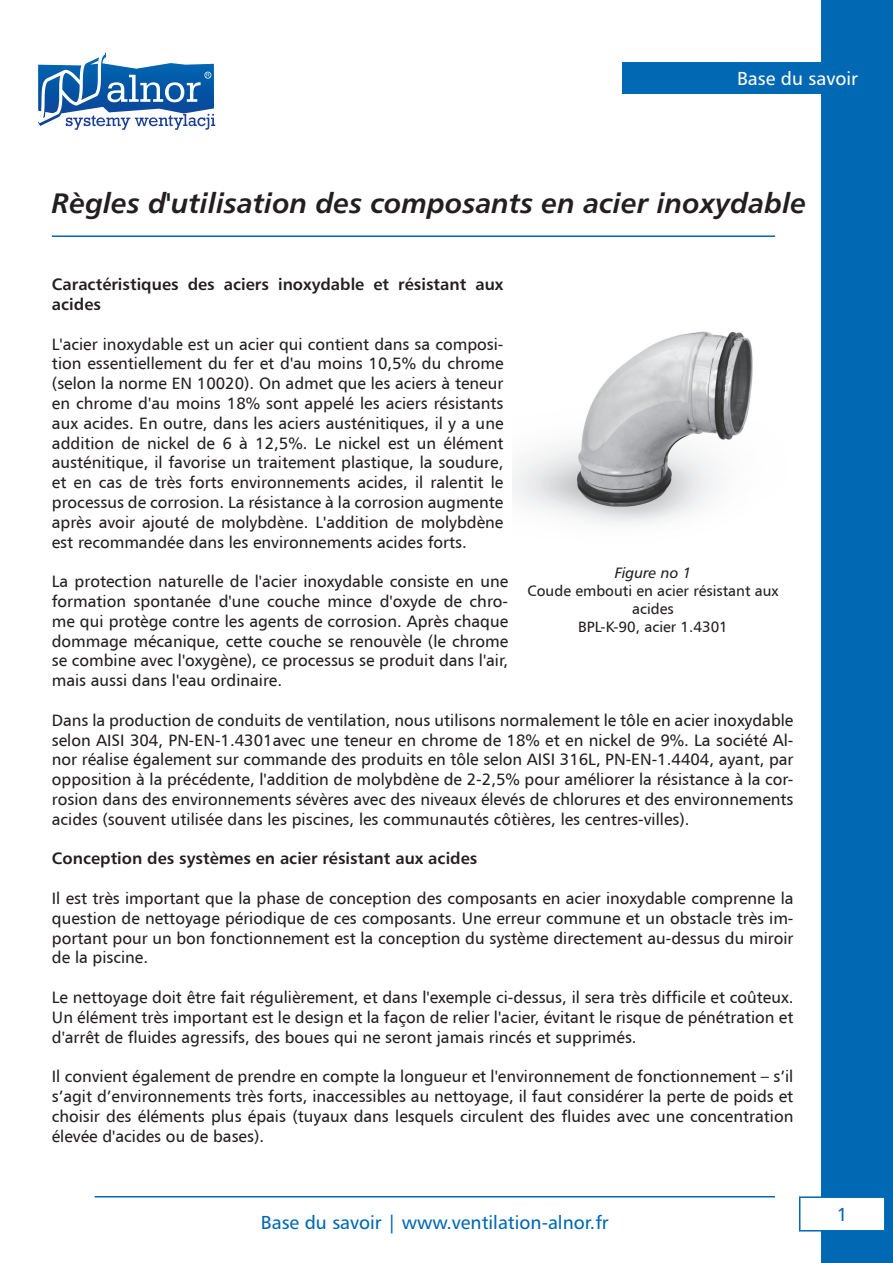
<style>
.page{position:relative;width:893px;height:1263px;background:#fff}
.page>*{position:absolute;margin:0;border:0;box-sizing:border-box;transform-origin:0 0}
.t1{font:italic 700 27px "Humnst 777 PL";color:#231f20}
.t2{font:18px "Humnst 777 PL";color:#0168b3}
.t3{font:18px "Humnst 777 PL";color:#fff}
.t4{font:16.5px/19.8px "Humanist 777 TL Roman B";color:#231f20;text-align:justify}
.t5{font:700 16.5px/19.8px "Humanist 777 TL";color:#231f20}
.t6{font:15px/18px "Humanist 777 TL Roman B";color:#231f20;text-align:center}
.t7{font:italic 15px "Humanist 777 TL";color:#231f20}
</style>
<div class="page">
<div style="left:822px;top:0;width:71px;height:1263px;background:#0168b3"></div>
<div style="left:622px;top:62px;width:236px;height:32px;background:#0168b3"></div>
<hr style="left:95px;top:1196px;width:680px;height:1px;background:#0168b3">
<div style="left:800px;top:1197px;width:85px;height:34px;background:#fff"></div>
<div style="left:799px;top:1196px;width:86px;height:35px;border:2px solid #0168b3"></div>
<svg style="left:38px;top:52px;width:177px;height:78px"></svg>
<hr style="left:52px;top:235px;width:723px;height:2px;background:#0168b3">
<img style="left:513px;top:331px;width:240px;height:193px">
<p class="t3" style="left:737px;top:67px;width:122px">Base du savoir</p>
<h1 class="t1" style="left:52px;top:185px;width:756px">Règles d'utilisation des composants en acier inoxydable</h1>
<p class="t5" style="left:52px;top:274px;width:453px">Caractéristiques des aciers inoxydable et résistant aux acides</p>
<p class="t4" style="left:52px;top:333px;width:453px">L'acier inoxydable est un acier qui contient dans sa composi&shy;tion essentiellement du fer et d'au moins 10,5% du chrome (selon la norme EN 10020). On admet que les aciers à teneur en chrome d'au moins 18% sont appelé les aciers résistants aux acides. En outre, dans les aciers austénitiques, il y a une addition de nickel de 6 à 12,5%. Le nickel est un élément austénitique, il favorise un traitement plastique, la soudure, et en cas de très forts environnements acides, il ralentit le processus de corrosion. La résistance à la corrosion augmente après avoir ajouté de molybdène. L'addition de molybdène est recommandée dans les environnements acides forts. </p>
<p class="t4" style="left:52px;top:571px;width:458px">La protection naturelle de l'acier inoxydable consiste en une formation spontanée d'une couche mince d'oxyde de chro&shy;me qui protège contre les agents de corrosion. Après chaque dommage mécanique, cette couche se renouvèle (le chrome se combine avec l'oxygène), ce processus se produit dans l'air, mais aussi dans l'eau ordinaire. </p>
<p class="t4" style="left:52px;top:710px;width:743px">Dans la production de conduits de ventilation, nous utilisons normalement le tôle en acier inoxydable selon AISI 304, PN-EN-1.4301avec une teneur en chrome de 18% et en nickel de 9%. La société Al&shy;nor réalise également sur commande des produits en tôle selon AISI 316L, PN-EN-1.4404, ayant, par opposition à la précédente, l'addition de molybdène de 2-2,5% pour améliorer la résistance à la cor&shy;rosion dans des environnements sévères avec des niveaux élevés de chlorures et des environnements acides (souvent utilisée dans les piscines, les communautés côtières, les centres-villes). </p>
<p class="t5" style="left:52px;top:848px;width:427px">Conception des systèmes en acier résistant aux acides</p>
<p class="t4" style="left:52px;top:888px;width:743px">Il est très important que la phase de conception des composants en acier inoxydable comprenne la question de nettoyage périodique de ces composants. Une erreur commune et un obstacle très im&shy;portant pour un bon fonctionnement est la conception du système directement au-dessus du miroir de la piscine.</p>
<p class="t4" style="left:52px;top:987px;width:743px">Le nettoyage doit être fait régulièrement, et dans l'exemple ci-dessus, il sera très difficile et coûteux.<br>Un élément très important est le design et la façon de relier l'acier, évitant le risque de pénétration et d'arrêt de fluides agressifs, des boues qui ne seront jamais rincés et supprimés.</p>
<p class="t4" style="left:52px;top:1066px;width:743px">Il convient également de prendre en compte la longueur et l'environnement de fonctionnement – s’il s’agit d’environnements très forts, inaccessibles au nettoyage, il faut considérer la perte de poids et choisir des éléments plus épais (tuyaux dans lesquels circulent des fluides avec une concentration élevée d'acides ou de bases).</p>
<p class="t7" style="left:615px;top:564px;width:78px">Figure no 1</p>
<p class="t6" style="left:528px;top:582px;width:252px">Coude embouti en acier résistant aux acides <br>BPL-K-90, acier 1.4301</p>
<p class="t2" style="left:261px;top:1210px;width:349px">Base du savoir | www.ventilation-alnor.fr</p>
<p class="t2" style="left:837px;top:1203px;width:12px">1</p>
</div>
